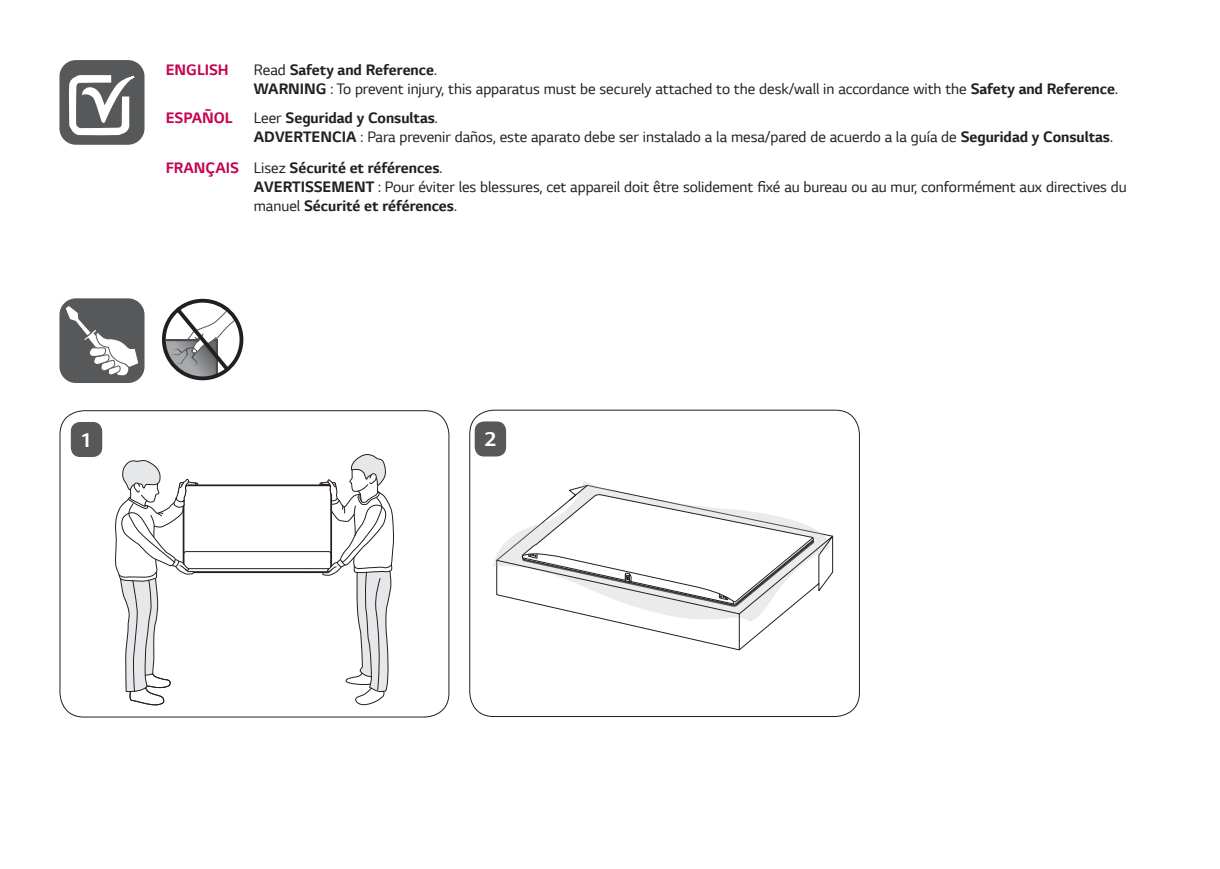
<style>
.page{position:relative;width:1220px;height:869px;background:#fff}
.page>*{position:absolute;margin:0;border:0;box-sizing:border-box;transform-origin:0 0}
.Paragraph_Style_7{font:700 21px "LG Smart";color:#fff}
.Body{font:16px/19.2px "LG Smart";color:#231f20}
.Body-2{font:700 16px "LG Smart";color:#231f20}
.Langs{font:700 16px "LG Smart";color:#c30552}
.s1{font-weight:400}
.s2{font-weight:700}
</style>
<div class="page">
<div style="left:59px;top:60px;width:86px;height:85px;background:#57585a;border-radius:16px"></div>
<svg style="left:69px;top:75px;width:66px;height:70px"></svg>
<div style="left:59px;top:298px;width:86px;height:85px;background:#57585a;border-radius:16px"></div>
<svg style="left:64px;top:306px;width:76px;height:73px"></svg>
<svg style="left:162px;top:299px;width:81px;height:81px"></svg>
<div style="left:183px;top:484px;width:149px;height:89px;border:2px solid #231f20;border-radius:3px"></div>
<div style="left:183px;top:551px;width:149px;height:21px;border:1px solid #231f20;border-radius:3px"></div>
<hr style="left:184px;top:568px;width:122px;height:1px;background:#231f20">
<svg style="left:306px;top:454px;width:88px;height:252px"></svg>
<svg style="left:114px;top:460px;width:84px;height:246px"></svg>
<div style="left:59px;top:410px;width:390px;height:307px;border:1px solid #231f20;border-radius:24px"></div>
<div style="left:71px;top:422px;width:31px;height:35px;background:#57585a;border-radius:9px"></div>
<svg style="left:496px;top:484px;width:338px;height:166px"></svg>
<div style="left:469px;top:409px;width:391px;height:308px;border:1px solid #231f20;border-radius:24px"></div>
<div style="left:475px;top:421px;width:31px;height:35px;background:#57585a;border-radius:9px"></div>
<p class="Langs" style="left:166px;top:59px;width:65px">ENGLISH</p>
<p class="Body-2" style="left:254px;top:59px;width:185px"><span class="s1">Read</span> Safety and Reference<span class="s1">.</span></p>
<p class="Body" style="left:254px;top:79px;width:866px"><span class="s2">WARNING</span> : To prevent injury, this apparatus must be securely attached to the desk/wall in accordance with the <span class="s2">Safety and Reference</span>.</p>
<p class="Langs" style="left:166px;top:107px;width:68px">ESPAÑOL</p>
<p class="Body-2" style="left:254px;top:107px;width:185px"><span class="s1">Leer</span> Seguridad y Consultas<span class="s1">.</span></p>
<p class="Body" style="left:254px;top:127px;width:861px"><span class="s2">ADVERTENCIA</span> : Para prevenir daños, este aparato debe ser instalado a la mesa/pared de acuerdo a la guía de <span class="s2">Seguridad y Consultas</span>.</p>
<p class="Langs" style="left:166px;top:157px;width:75px">FRANÇAIS</p>
<p class="Body-2" style="left:254px;top:157px;width:190px"><span class="s1">Lisez</span> Sécurité et références<span class="s1">.</span></p>
<p class="Body" style="left:254px;top:176px;width:874px"><span class="s2">AVERTISSEMENT</span> : Pour éviter les blessures, cet appareil doit être solidement fixé au bureau ou au mur, conformément aux directives du manuel <span class="s2">Sécurité et références</span>.</p>
<p class="Paragraph_Style_7" style="left:80px;top:425px;width:13px">1</p>
<p class="Paragraph_Style_7" style="left:484px;top:425px;width:13px">2</p>
</div>
